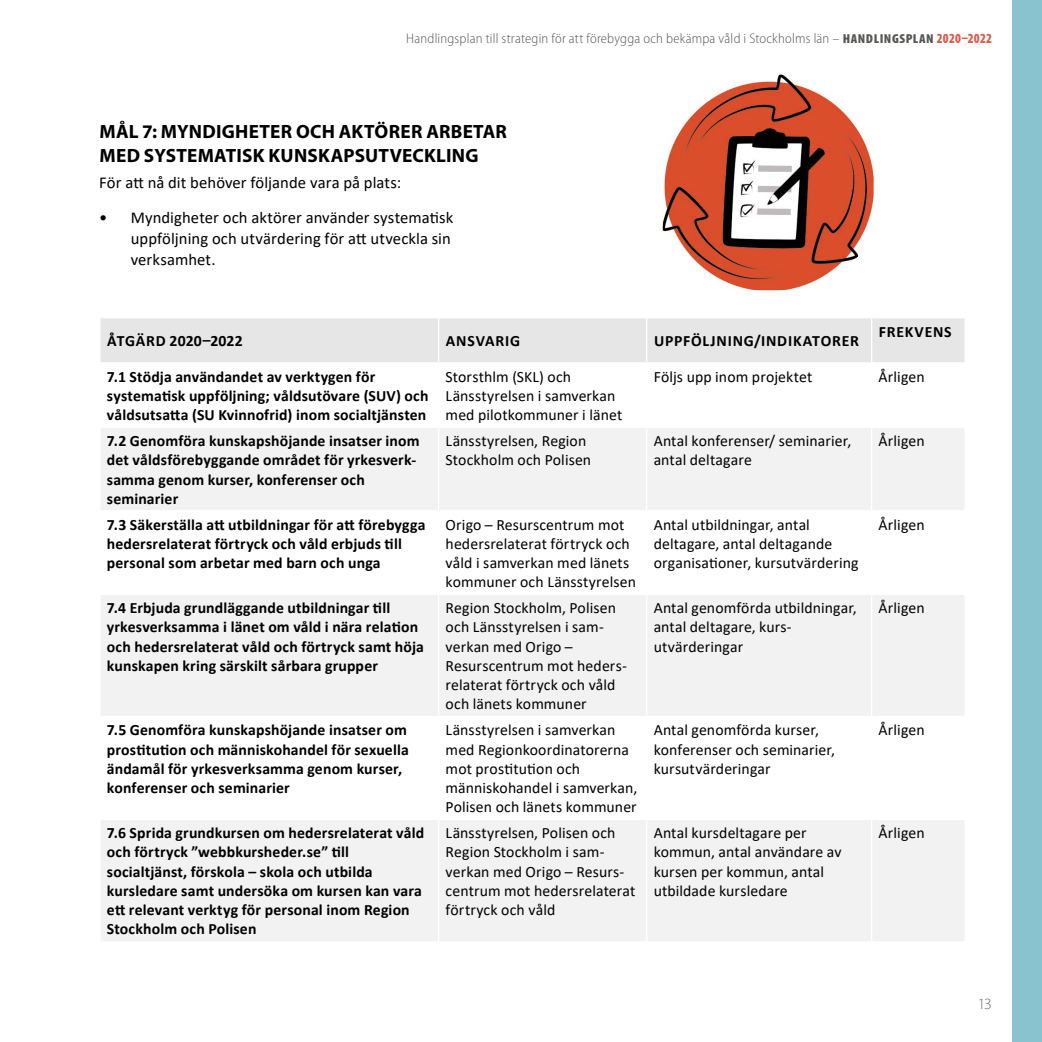
<style>
.page{position:relative;width:1042px;height:1042px;background:#fff}
.page>*{position:absolute;margin:0;border:0;box-sizing:border-box;transform-origin:0 0}
.Underrubrik_2{font:700 19.25px/23.1px "Myriad Pro";letter-spacing:.01em;color:#000}
.Brödtext{font:16.62px/21px "Calibri";letter-spacing:.005em;color:#000}
.Tabell_bröd{font:15.75px/19.2px "Calibri";letter-spacing:.005em;color:#000}
.Tabell_bröd-2{font:700 15.75px/19.2px "Calibri";letter-spacing:.01em;color:#000}
.Tabell_huvud{font:700 15.75px "Calibri";letter-spacing:.05em;color:#000}
.Tabell_huvud-2{font:700 15.75px "Calibri";letter-spacing:.01em;color:#000}
.t1{font:300 15.75px "Myriad Pro";color:#706f6f}
.t2{font:300 semi-condensed 14px "Myriad Pro";letter-spacing:.015em;color:#575756}
.s1{font-weight:900;font-stretch:condensed;font-size:12.95px}
.s2{font-weight:900;font-stretch:condensed;color:#d76052}
</style>
<div class="page">
<div style="left:1012px;top:0;width:30px;height:1042px;background:#89c3d0"></div>
<div style="left:101px;top:318px;width:863px;height:44px;background:#e7e6e6"></div>
<svg style="left:101px;top:428px;width:863px;height:513px;fill:#f2f2f2"></svg>
<hr style="left:438px;top:318px;width:1px;height:44px;background:#fff">
<hr style="left:646px;top:318px;width:1px;height:44px;background:#fff">
<hr style="left:871px;top:318px;width:1px;height:44px;background:#fff">
<hr style="left:438px;top:428px;width:1px;height:82px;background:#fff">
<hr style="left:646px;top:428px;width:1px;height:82px;background:#fff">
<hr style="left:871px;top:428px;width:1px;height:82px;background:#fff">
<hr style="left:99px;top:510px;width:340px;height:1px;background:#fff">
<hr style="left:439px;top:510px;width:208px;height:1px;background:#fff">
<hr style="left:438px;top:511px;width:1px;height:83px;background:#fff">
<hr style="left:647px;top:510px;width:224px;height:1px;background:#fff">
<hr style="left:646px;top:511px;width:1px;height:83px;background:#fff">
<hr style="left:871px;top:510px;width:95px;height:1px;background:#fff">
<hr style="left:871px;top:511px;width:1px;height:83px;background:#fff">
<hr style="left:99px;top:594px;width:340px;height:1px;background:#fff">
<hr style="left:439px;top:594px;width:208px;height:1px;background:#fff">
<hr style="left:438px;top:595px;width:1px;height:121px;background:#fff">
<hr style="left:647px;top:594px;width:224px;height:1px;background:#fff">
<hr style="left:646px;top:595px;width:1px;height:121px;background:#fff">
<hr style="left:871px;top:594px;width:95px;height:1px;background:#fff">
<hr style="left:871px;top:595px;width:1px;height:121px;background:#fff">
<hr style="left:99px;top:716px;width:340px;height:1px;background:#fff">
<hr style="left:439px;top:716px;width:208px;height:1px;background:#fff">
<hr style="left:438px;top:717px;width:1px;height:101px;background:#fff">
<hr style="left:647px;top:716px;width:224px;height:1px;background:#fff">
<hr style="left:646px;top:717px;width:1px;height:101px;background:#fff">
<hr style="left:871px;top:716px;width:95px;height:1px;background:#fff">
<hr style="left:871px;top:717px;width:1px;height:101px;background:#fff">
<hr style="left:99px;top:818px;width:340px;height:2px;background:#fff">
<hr style="left:439px;top:818px;width:208px;height:2px;background:#fff">
<hr style="left:438px;top:820px;width:1px;height:121px;background:#fff">
<hr style="left:647px;top:818px;width:224px;height:2px;background:#fff">
<hr style="left:646px;top:820px;width:1px;height:121px;background:#fff">
<hr style="left:871px;top:818px;width:95px;height:2px;background:#fff">
<hr style="left:871px;top:820px;width:1px;height:121px;background:#fff">
<img style="left:663px;top:74px;width:210px;height:216px">
<p class="t2" style="left:406px;top:31px;width:587px">Handlingsplan till strategin för att förebygga och bekämpa våld i Stockholms län – <span class="s1">HANDLINGSPLAN</span> <span class="s2">2020–2022</span></p>
<h2 class="Underrubrik_2" style="left:99px;top:121px;width:409px">MÅL 7: MYNDIGHETER OCH AKTÖRER ARBETAR<br>MED SYSTEMATISK KUNSKAPSUTVECKLING</h2>
<p class="Brödtext" style="left:99px;top:171px;width:303px">För att nå dit behöver följande vara på plats:</p>
<p class="Brödtext" style="left:131px;top:207px;width:324px;text-indent:-32px">• Myndigheter och aktörer använder systematisk uppföljning och utvärdering för att utveckla sin verksamhet.</p>
<p class="Tabell_huvud-2" style="left:107px;top:330px;width:137px">ÅTGÄRD 2020–2022</p>
<p class="Tabell_huvud" style="left:446px;top:330px;width:76px">ANSVARIG</p>
<p class="Tabell_huvud" style="left:654px;top:330px;width:206px">UPPFÖLJNING/INDIKATORER</p>
<p class="Tabell_huvud" style="left:879px;top:320px;width:74px">FREKVENS</p>
<p class="Tabell_bröd-2" style="left:107px;top:367px;width:323px">7.1 Stödja användandet av verktygen för systematisk uppföljning; våldsutövare (SUV) och våldsutsatta (SU Kvinnofrid) inom socialtjänsten</p>
<p class="Tabell_bröd" style="left:446px;top:366px;width:178px">Storsthlm (SKL) och<br>Länsstyrelsen i samverkan med pilotkommuner i länet</p>
<p class="Tabell_bröd" style="left:654px;top:366px;width:160px">Följs upp inom projektet</p>
<p class="Tabell_bröd" style="left:878px;top:366px;width:48px">Årligen</p>
<p class="Tabell_bröd-2" style="left:107px;top:431px;width:314px">7.2 Genomföra kunskapshöjande insatser inom det våldsförebyggande området för yrkesverk&shy;samma genom kurser, konferenser och seminarier</p>
<p class="Tabell_bröd" style="left:446px;top:431px;width:147px">Länsstyrelsen, Region<br>Stockholm och Polisen</p>
<p class="Tabell_bröd" style="left:654px;top:431px;width:199px">Antal konferenser/ seminarier, antal deltagare</p>
<p class="Tabell_bröd" style="left:878px;top:431px;width:48px">Årligen</p>
<p class="Tabell_bröd-2" style="left:107px;top:514px;width:320px">7.3 Säkerställa att utbildningar för att förebygga hedersrelaterat förtryck och våld erbjuds till personal som arbetar med barn och unga</p>
<p class="Tabell_bröd" style="left:446px;top:514px;width:192px">Origo – Resurscentrum mot hedersrelaterat förtryck och våld i samverkan med länets kommuner och Länsstyrelsen</p>
<p class="Tabell_bröd" style="left:654px;top:514px;width:206px">Antal utbildningar, antal deltagare, antal deltagande organisationer, kursutvärdering</p>
<p class="Tabell_bröd" style="left:878px;top:514px;width:48px">Årligen</p>
<p class="Tabell_bröd-2" style="left:107px;top:598px;width:319px">7.4 Erbjuda grundläggande utbildningar till yrkesverksamma i länet om våld i nära relation och hedersrelaterat våld och förtryck samt höja kunskapen kring särskilt sårbara grupper</p>
<p class="Tabell_bröd" style="left:446px;top:598px;width:183px">Region Stockholm, Polisen och Länsstyrelsen i sam&shy;verkan med Origo –<br>Resurscentrum mot heders&shy;relaterat förtryck och våld och länets kommuner</p>
<p class="Tabell_bröd" style="left:654px;top:598px;width:205px">Antal genomförda utbildningar, antal deltagare, kurs&shy;utvärderingar</p>
<p class="Tabell_bröd" style="left:878px;top:598px;width:48px">Årligen</p>
<p class="Tabell_bröd-2" style="left:107px;top:720px;width:303px">7.5 Genomföra kunskapshöjande insatser om prostitution och människohandel för sexuella ändamål för yrkesverksamma genom kurser, konferenser och seminarier</p>
<p class="Tabell_bröd" style="left:446px;top:720px;width:193px">Länsstyrelsen i samverkan med Regionkoordinatorerna mot prostitution och människohandel i samverkan,<br>Polisen och länets kommuner</p>
<p class="Tabell_bröd" style="left:654px;top:720px;width:183px">Antal genomförda kurser, konferenser och seminarier, kursutvärderingar</p>
<p class="Tabell_bröd" style="left:878px;top:720px;width:48px">Årligen</p>
<p class="Tabell_bröd-2" style="left:107px;top:823px;width:319px">7.6 Sprida grundkursen om hedersrelaterat våld och förtryck ”webbkursheder.se” till socialtjänst, förskola – skola och utbilda kursledare samt undersöka om kursen kan vara ett relevant verktyg för personal inom Region Stockholm och Polisen</p>
<p class="Tabell_bröd" style="left:446px;top:823px;width:191px">Länsstyrelsen, Polisen och<br>Region Stockholm i sam&shy;verkan med Origo – Resurs&shy;centrum mot hedersrelaterat förtryck och våld</p>
<p class="Tabell_bröd" style="left:654px;top:823px;width:189px">Antal kursdeltagare per kommun, antal användare av kursen per kommun, antal utbildade kursledare</p>
<p class="Tabell_bröd" style="left:878px;top:823px;width:48px">Årligen</p>
<p class="t1" style="left:977px;top:995px;width:16px">13</p>
</div>
